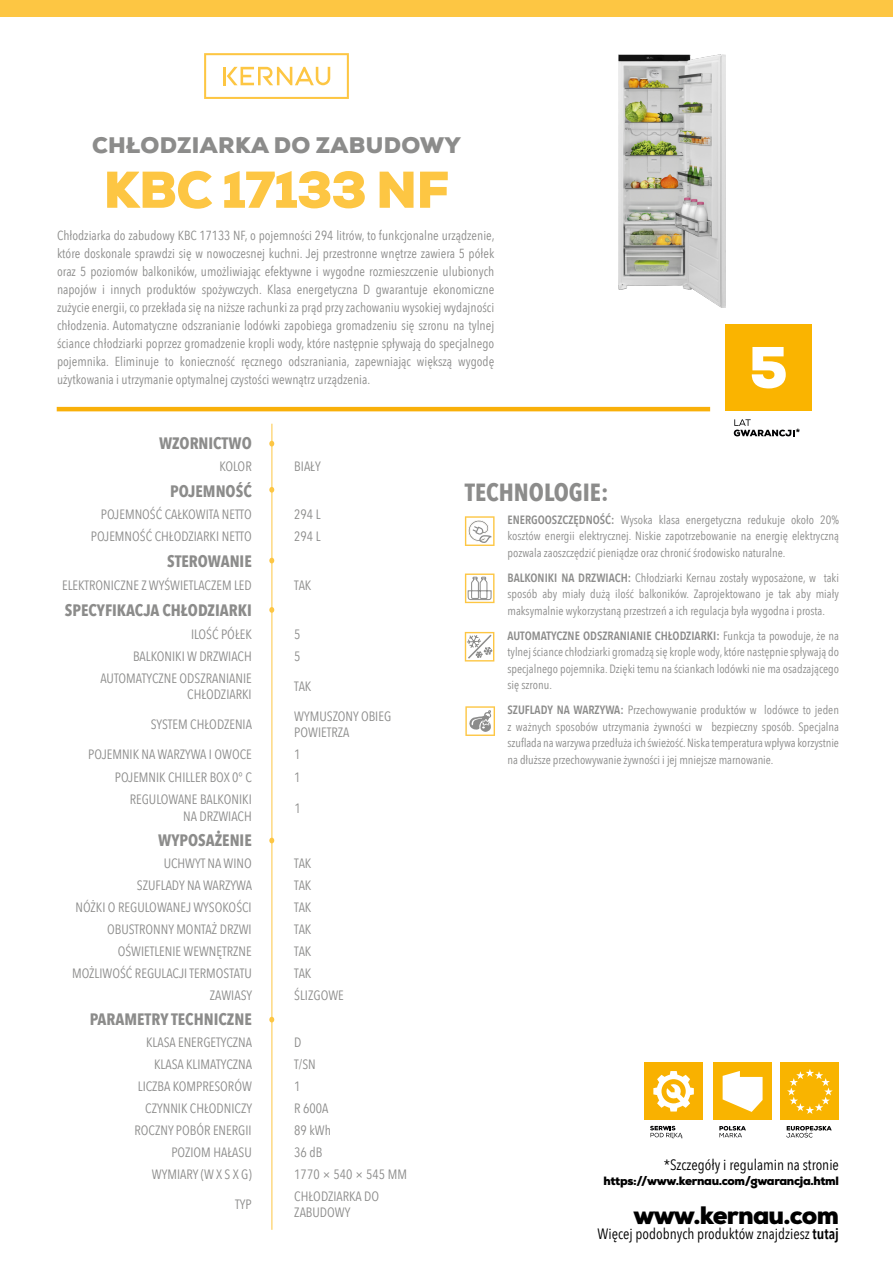
<style>
.page{position:relative;width:893px;height:1263px;background:#fff}
.page>*{position:absolute;margin:0;border:0;box-sizing:border-box;transform-origin:0 0}
.t1{font:900 51.6px "Nexa";letter-spacing:-.03em;color:#fdc643}
.t2{font:900 25.2px "Nexa";letter-spacing:-.03em;color:#000}
.t3{font:700 24.75px "Avenir Next Condensed";color:#8c8c8b}
.t4{font:900 22.5px "Nexa";letter-spacing:.015em;color:#8c8c8b}
.t5{font:700 16.5px "Avenir Next Condensed";color:#8c8c8b}
.t6{font:15px "Avenir Next Condensed";color:#000}
.t7{font:13.5px/16.2px "Avenir Next Condensed";color:#8c8c8b;text-align:right}
.t8{font:13.2px/18px "Avenir Next Condensed";color:#8c8c8b;text-align:justify}
.t9{font:12px/16.5px "Avenir Next Condensed";color:#8c8c8b;text-align:justify}
.t10{font:900 12px "Nexa";letter-spacing:-.03em;color:#000}
.t11{font:900 9px "Avenir LT Std";color:#000}
.s1{font-weight:600}
</style>
<div class="page">
<div style="left:725px;top:324px;width:87px;height:87px;background:#fab400"></div>
<svg style="left:734px;top:419px;width:60px;height:17px"></svg>
<svg style="left:752px;top:347px;width:34px;height:41px"></svg>
<div style="left:0;top:0;width:893px;height:16px;background:#fdc643"></div>
<hr style="left:272px;top:424px;width:1px;height:806px;background:#fdc643">
<svg style="left:269px;top:558px;width:5px;height:5px"></svg>
<svg style="left:269px;top:441px;width:5px;height:5px"></svg>
<svg style="left:269px;top:1017px;width:5px;height:5px"></svg>
<hr style="left:57px;top:407px;width:653px;height:4px;background:#f9b009">
<svg style="left:204px;top:53px;width:145px;height:46px"></svg>
<svg style="left:465px;top:516px;width:30px;height:30px"></svg>
<svg style="left:269px;top:487px;width:5px;height:6px"></svg>
<svg style="left:269px;top:607px;width:5px;height:6px"></svg>
<svg style="left:269px;top:838px;width:5px;height:5px"></svg>
<svg style="left:465px;top:573px;width:30px;height:163px"></svg>
<div style="left:781px;top:1062px;width:58px;height:58px;background:#f9b400"></div>
<svg style="left:787px;top:1069px;width:46px;height:45px"></svg>
<svg style="left:786px;top:1126px;width:46px;height:11px"></svg>
<div style="left:713px;top:1062px;width:59px;height:58px;background:#f9b400"></div>
<svg style="left:719px;top:1126px;width:27px;height:11px"></svg>
<svg style="left:723px;top:1071px;width:40px;height:41px"></svg>
<div style="left:644px;top:1062px;width:59px;height:58px;background:#f9b100"></div>
<svg style="left:650px;top:1126px;width:33px;height:12px"></svg>
<svg style="left:653px;top:1071px;width:41px;height:40px"></svg>
<img style="left:618px;top:54px;width:107px;height:253px">
<h3 class="t4" style="left:92px;top:131px;width:370px">CHŁODZIARKA DO ZABUDOWY</h3>
<h1 class="t1" style="left:103px;top:157px;width:347px">KBC 17133 NF</h1>
<p class="t8" style="left:57px;top:226px;width:439px">Chłodziarka do zabudowy KBC 17133 NF, o pojemności 294 litrów, to funkcjonalne urządzenie, które doskonale sprawdzi się w nowoczesnej kuchni. Jej przestronne wnętrze zawiera 5 półek oraz 5 poziomów balkoników, umożliwiając efektywne i wygodne rozmieszczenie ulubionych napojów i innych produktów spożywczych. Klasa energetyczna D gwarantuje ekonomiczne zużycie energii, co przekłada się na niższe rachunki za prąd przy zachowaniu wysokiej wydajności chłodzenia. Automatyczne odszranianie lodówki zapobiega gromadzeniu się szronu na tylnej ściance chłodziarki poprzez gromadzenie kropli wody, które następnie spływają do specjalnego pojemnika. Eliminuje to konieczność ręcznego odszraniania, zapewniając większą wygodę użytkowania i utrzymanie optymalnej czystości wewnątrz urządzenia.</p>
<p class="t11" style="left:796px;top:427px;width:6px">*</p>
<h3 class="t5" style="left:159px;top:433px;width:94px">WZORNICTWO</h3>
<p class="t7" style="left:219px;top:457px;width:34px">KOLOR</p>
<p class="t7" style="left:294px;top:457px;width:28px">BIAŁY</p>
<h3 class="t5" style="left:170px;top:481px;width:83px">POJEMNOŚĆ</h3>
<p class="t7" style="left:101px;top:506px;width:152px">POJEMNOŚĆ CAŁKOWITA NETTO</p>
<p class="t7" style="left:294px;top:506px;width:28px">294 L</p>
<p class="t7" style="left:91px;top:528px;width:162px">POJEMNOŚĆ CHŁODZIARKI NETTO</p>
<p class="t7" style="left:294px;top:528px;width:28px">294 L</p>
<h3 class="t5" style="left:167px;top:551px;width:86px">STEROWANIE</h3>
<p class="t7" style="left:62px;top:576px;width:191px">ELEKTRONICZNE Z WYŚWIETLACZEM LED</p>
<p class="t7" style="left:294px;top:576px;width:19px">TAK</p>
<h3 class="t5" style="left:65px;top:600px;width:188px">SPECYFIKACJA CHŁODZIARKI</h3>
<p class="t7" style="left:191px;top:625px;width:62px">ILOŚĆ PÓŁEK</p>
<p class="t7" style="left:294px;top:625px;width:8px">5</p>
<p class="t7" style="left:133px;top:647px;width:120px">BALKONIKI W DRZWIACH</p>
<p class="t7" style="left:294px;top:647px;width:8px">5</p>
<p class="t7" style="left:101px;top:669px;width:153px">AUTOMATYCZNE ODSZRANIANIE<br>CHŁODZIARKI</p>
<p class="t7" style="left:294px;top:677px;width:19px">TAK</p>
<p class="t7" style="left:151px;top:715px;width:103px">SYSTEM CHŁODZENIA</p>
<p class="t7" style="left:294px;top:707px;width:98px;text-align:left">WYMUSZONY OBIEG<br>POWIETRZA</p>
<p class="t7" style="left:88px;top:746px;width:165px">POJEMNIK NA WARZYWA I OWOCE</p>
<p class="t7" style="left:294px;top:746px;width:8px">1</p>
<p class="t7" style="left:115px;top:769px;width:138px">POJEMNIK CHILLER BOX 0° C</p>
<p class="t7" style="left:294px;top:769px;width:8px">1</p>
<p class="t7" style="left:130px;top:791px;width:124px">REGULOWANE BALKONIKI<br>NA DRZWIACH</p>
<p class="t7" style="left:294px;top:799px;width:8px">1</p>
<h3 class="t5" style="left:158px;top:830px;width:95px">WYPOSAŻENIE</h3>
<p class="t7" style="left:164px;top:854px;width:90px">UCHWYT NA WINO</p>
<p class="t7" style="left:294px;top:854px;width:19px">TAK</p>
<p class="t7" style="left:137px;top:876px;width:117px">SZUFLADY NA WARZYWA</p>
<p class="t7" style="left:294px;top:876px;width:19px">TAK</p>
<p class="t7" style="left:75px;top:898px;width:178px">NÓŻKI O REGULOWANEJ WYSOKOŚCI</p>
<p class="t7" style="left:294px;top:898px;width:19px">TAK</p>
<p class="t7" style="left:107px;top:920px;width:146px">OBUSTRONNY MONTAŻ DRZWI</p>
<p class="t7" style="left:294px;top:920px;width:19px">TAK</p>
<p class="t7" style="left:118px;top:942px;width:136px">OŚWIETLENIE WEWNĘTRZNE</p>
<p class="t7" style="left:294px;top:942px;width:19px">TAK</p>
<p class="t7" style="left:72px;top:964px;width:181px">MOŻLIWOŚĆ REGULACJI TERMOSTATU</p>
<p class="t7" style="left:294px;top:964px;width:19px">TAK</p>
<p class="t7" style="left:210px;top:986px;width:44px">ZAWIASY</p>
<p class="t7" style="left:294px;top:986px;width:51px">ŚLIZGOWE</p>
<h3 class="t5" style="left:90px;top:1009px;width:164px">PARAMETRY TECHNICZNE</h3>
<p class="t7" style="left:146px;top:1033px;width:107px">KLASA ENERGETYCZNA</p>
<p class="t7" style="left:294px;top:1033px;width:9px">D</p>
<p class="t7" style="left:154px;top:1055px;width:99px">KLASA KLIMATYCZNA</p>
<p class="t7" style="left:294px;top:1055px;width:23px">T/SN</p>
<p class="t7" style="left:138px;top:1077px;width:116px">LICZBA KOMPRESORÓW</p>
<p class="t7" style="left:294px;top:1077px;width:8px">1</p>
<p class="t7" style="left:145px;top:1099px;width:108px">CZYNNIK CHŁODNICZY</p>
<p class="t7" style="left:294px;top:1099px;width:36px">R 600A</p>
<p class="t7" style="left:135px;top:1121px;width:119px">ROCZNY POBÓR ENERGII</p>
<p class="t7" style="left:294px;top:1121px;width:38px">89 kWh</p>
<p class="t7" style="left:171px;top:1143px;width:82px">POZIOM HAŁASU</p>
<p class="t7" style="left:294px;top:1143px;width:30px">36 dB</p>
<p class="t7" style="left:152px;top:1165px;width:101px">WYMIARY (W X S X G)</p>
<p class="t7" style="left:294px;top:1165px;width:114px">1770 × 540 × 545 MM</p>
<p class="t7" style="left:235px;top:1195px;width:18px">TYP</p>
<p class="t7" style="left:294px;top:1187px;width:86px;text-align:left">CHŁODZIARKA DO<br>ZABUDOWY</p>
<h3 class="t3" style="left:465px;top:477px;width:145px">TECHNOLOGIE:</h3>
<p class="t9" style="left:507px;top:511px;width:333px"><span class="s1">ENERGOOSZCZĘDNOŚĆ:</span> Wysoka klasa energetyczna redukuje około 20% kosztów energii elektrycznej. Niskie zapotrzebowanie na energię elektryczną pozwala zaoszczędzić pieniądze oraz chronić środowisko naturalne.</p>
<p class="t9" style="left:507px;top:569px;width:333px"><span class="s1">BALKONIKI NA DRZWIACH:</span> Chłodziarki Kernau zostały wyposażone, w taki sposób aby miały dużą ilość balkoników. Zaprojektowano je tak aby miały maksymalnie wykorzystaną przestrzeń a ich regulacja była wygodna i prosta.</p>
<p class="t9" style="left:507px;top:627px;width:333px"><span class="s1">AUTOMATYCZNE ODSZRANIANIE CHŁODZIARKI:</span> Funkcja ta powoduje, że na tylnej ściance chłodziarki gromadzą się krople wody, które następnie spływają do specjalnego pojemnika. Dzięki temu na ściankach lodówki nie ma osadzającego się szronu.</p>
<p class="t9" style="left:507px;top:701px;width:333px"><span class="s1">SZUFLADY NA WARZYWA:</span> Przechowywanie produktów w lodówce to jeden z ważnych sposobów utrzymania żywności w bezpieczny sposób. Specjalna szuflada na warzywa przedłuża ich świeżość. Niska temperatura wpływa korzystnie na dłuższe przechowywanie żywności i jej mniejsze marnowanie.</p>
<p class="t6" style="left:664px;top:1151px;width:177px">*Szczegóły i regulamin na stronie</p>
<p class="t10" style="left:603px;top:1173px;width:237px">https://www.kernau.com/gwarancja.html</p>
<h2 class="t2" style="left:633px;top:1199px;width:207px">www.kernau.com</h2>
<p class="t6" style="left:598px;top:1221px;width:243px">Więcej podobnych produktów znajdziesz <span class="s1">tutaj</span></p>
</div>
